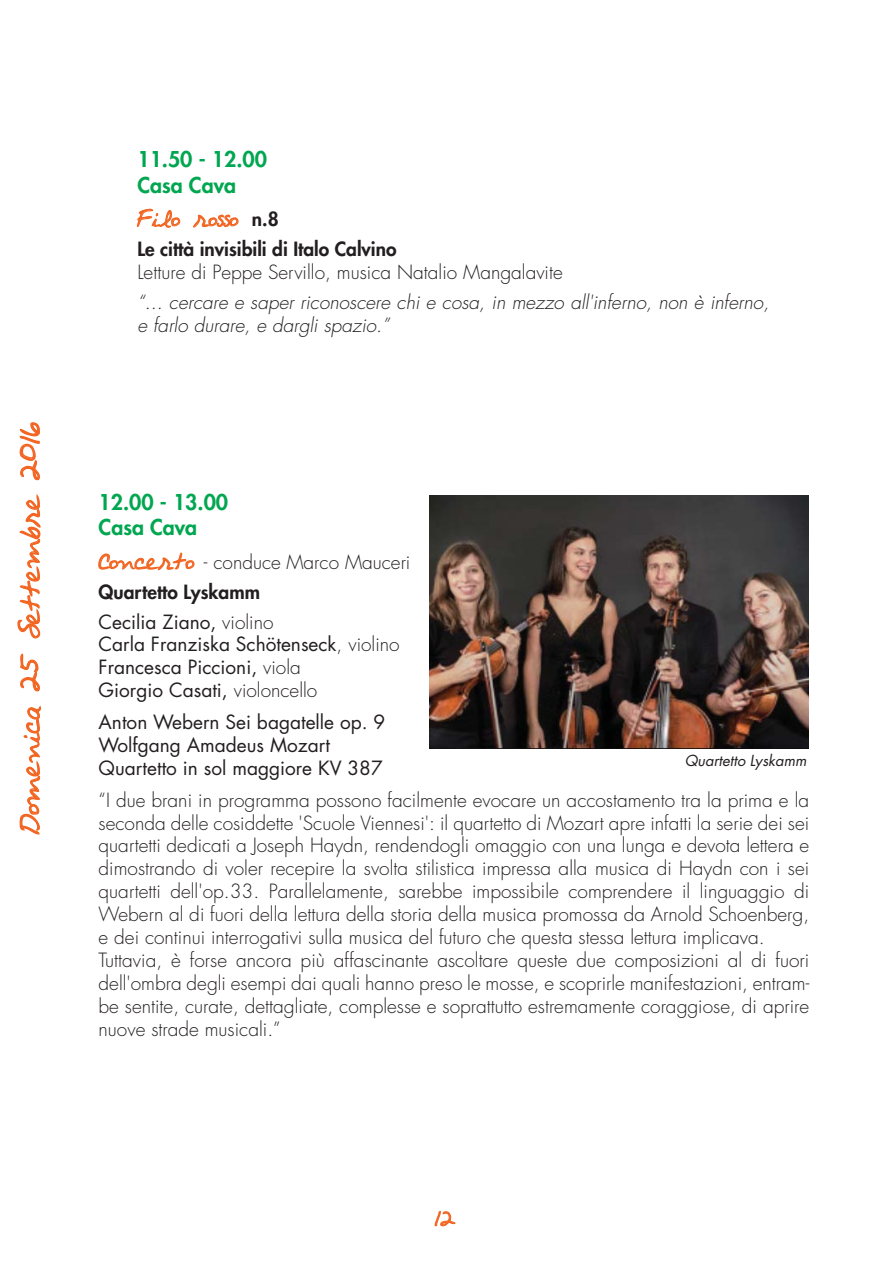
<style>
.page{position:relative;width:893px;height:1263px;background:#fff}
.page>*{position:absolute;margin:0;border:0;box-sizing:border-box;transform-origin:0 0}
.t1{font:22.5px "Avantque...";color:#f26522}
.t2{font:800 21.15px/25.5px "Futura";color:#00a650}
.t3{font:300 19.05px/23px "Futura";color:#231f20}
.t4{font:19.05px/23px "Futura";color:#231f20}
.t5{font:italic 300 19.05px/23px "Futura";color:#231f20}
.t6{font:800 19.05px "Futura";color:#231f20}
.t7{font:19.05px "Avantque...";color:#f26522}
.t8{font:16.95px "Avantque...";color:#f26522}
.t9{font:italic 14.85px "Futura";color:#231f20}
.s1{font-family:"Futura";font-weight:800;color:#231f20}
.s2{font-family:"Avantque...";font-weight:400;color:#f26522}
.s3{font-weight:800}
.s4{font-weight:400}
.s5{font-weight:300}
</style>
<div class="page">
<svg style="left:434px;top:1210px;width:22px;height:17px"></svg>
<svg style="left:19px;top:705px;width:22px;height:130px"></svg>
<svg style="left:20px;top:653px;width:20px;height:39px"></svg>
<svg style="left:17px;top:494px;width:24px;height:145px"></svg>
<svg style="left:19px;top:422px;width:21px;height:59px"></svg>
<svg style="left:136px;top:208px;width:45px;height:20px"></svg>
<svg style="left:193px;top:214px;width:46px;height:14px"></svg>
<svg style="left:98px;top:552px;width:97px;height:19px"></svg>
<img style="left:429px;top:496px;width:379px;height:253px">
<p class="t1" style="left:19px;top:834px;width:413px;rotate:-90deg">Domenica 25 Settembre 2016</p>
<p class="t2" style="left:137px;top:148px;width:131px">11.50 - 12.00<br>Casa Cava</p>
<p class="t7" style="left:137px;top:209px;width:143px">Filo rosso <span class="s1">n.8</span></p>
<p class="t6" style="left:137px;top:240px;width:261px">Le città invisibili di Italo Calvino</p>
<p class="t3" style="left:137px;top:262px;width:427px">Letture di Peppe Servillo, musica Natalio Mangalavite</p>
<p class="t5" style="left:137px;top:292px;width:633px">“... cercare e saper riconoscere chi e cosa, in mezzo all'inferno, non è inferno, e farlo durare, e dargli spazio.”</p>
<p class="t2" style="left:99px;top:491px;width:131px">12.00 - 13.00<br>Casa Cava</p>
<p class="t3" style="left:99px;top:549px;width:313px;line-height:29.7px"><span class="s2">Concerto</span> - conduce Marco Mauceri<br><span class="s3">Quartetto Lyskamm<br></span><span class="s4">Cecilia Ziano,</span> violino</p>
<p class="t4" style="left:99px;top:635px;width:303px">Carla Franziska Schötenseck<span class="s5">, violino<br></span>Francesca Piccioni, <span class="s5">viola<br></span>Giorgio Casati, <span class="s5">violoncello</span></p>
<p class="t4" style="left:99px;top:712px;width:288px">Anton Webern Sei bagatelle op. 9<br>Wolfgang Amadeus Mozart<br>Quartetto in sol maggiore KV 387</p>
<p class="t3" style="left:99px;top:790px;width:712px">“I due brani in programma possono facilmente evocare un accostamento tra la prima e la seconda delle cosiddette 'Scuole Viennesi': il quartetto di Mozart apre infatti la serie dei sei quartetti dedicati a Joseph Haydn, rendendogli omaggio con una lunga e devota lettera e dimostrando di voler recepire la svolta stilistica impressa alla musica di Haydn con i sei quartetti dell'op.33. Parallelamente, sarebbe impossibile comprendere il linguaggio di Webern al di fuori della lettura della storia della musica promossa da Arnold Schoenberg, e dei continui interrogativi sulla musica del futuro che questa stessa lettura implicava.<br>Tuttavia, è forse ancora più affascinante ascoltare queste due composizioni al di fuori dell'ombra degli esempi dai quali hanno preso le mosse, e scoprirle manifestazioni, entram&shy;be sentite, curate, dettagliate, complesse e soprattutto estremamente coraggiose, di aprire nuove strade musicali.”</p>
<p class="t9" style="left:685px;top:754px;width:123px">Quartetto Lyskamm</p>
<p class="t8" style="left:434px;top:1210px;width:22px">12</p>
</div>
